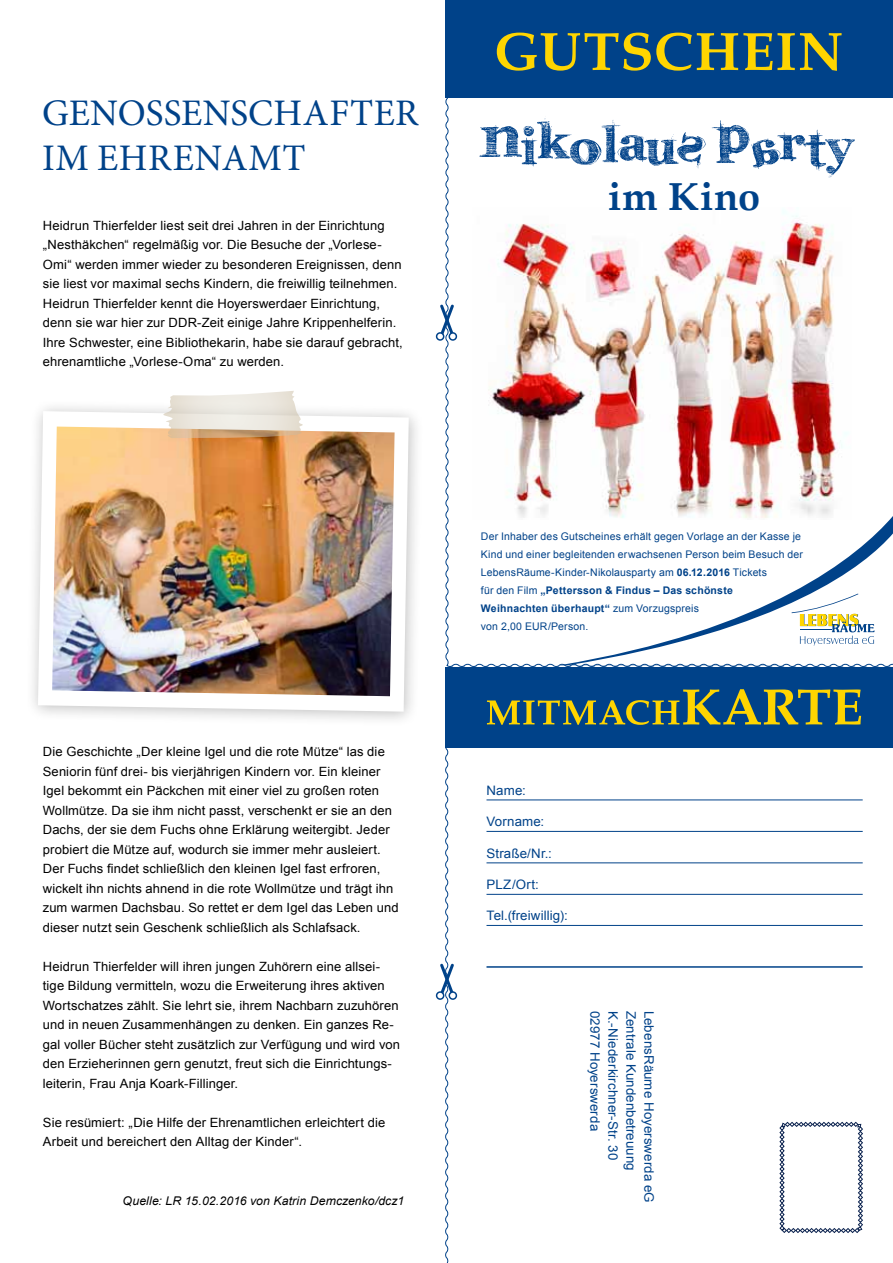
<style>
.page{position:relative;width:893px;height:1263px;background:#fff}
.page>*{position:absolute;margin:0;border:0;box-sizing:border-box;transform-origin:0 0}
.t1{font:700 54px "Book Antiqua";letter-spacing:.025em;color:#ffd500}
.t2{font:700 39px "Book Antiqua";letter-spacing:.02em;color:#004289}
.t3{font:37.5px/45px "Minion Pro";letter-spacing:.01em;color:#004289}
.t4{font:13.05px "Arial";letter-spacing:.01em;color:#004289}
.t5{font:12.75px/19.5px "Arial";letter-spacing:.01em;color:#000}
.t6{font:italic 12px "Arial";letter-spacing:.01em;color:#000}
.t7{font:10.5px/18px "Arial";letter-spacing:.015em;color:#004289}
.s1{font-weight:700}
</style>
<div class="page">
<div style="left:26px;top:399px;width:398px;height:328px;background:#000;opacity:.25"></div>
<svg style="left:38px;top:411px;width:371px;height:301px"></svg>
<svg style="left:445px;top:668px;width:418px;height:595px"></svg>
<svg style="left:440px;top:961px;width:16px;height:36px"></svg>
<div style="left:449px;top:992px;width:7px;height:7px;background:#fff;border-radius:50%"></div>
<div style="left:449px;top:991px;width:8px;height:9px;border:2px solid #004289;border-radius:50%"></div>
<div style="left:437px;top:992px;width:7px;height:7px;background:#fff;border-radius:50%"></div>
<div style="left:436px;top:991px;width:8px;height:9px;border:2px solid #004289;border-radius:50%"></div>
<svg style="left:779px;top:1122px;width:84px;height:111px"></svg>
<div style="left:446px;top:667px;width:447px;height:81px;background:#004289"></div>
<svg style="left:487px;top:689px;width:374px;height:36px"></svg>
<img style="left:445px;top:98px;width:448px;height:570px">
<div style="left:445px;top:0;width:448px;height:98px;background:#004289"></div>
<svg style="left:440px;top:302px;width:16px;height:36px"></svg>
<div style="left:449px;top:333px;width:7px;height:7px;background:#fff;border-radius:50%"></div>
<div style="left:449px;top:332px;width:8px;height:9px;border:2px solid #004289;border-radius:50%"></div>
<div style="left:437px;top:333px;width:7px;height:7px;background:#fff;border-radius:50%"></div>
<div style="left:436px;top:332px;width:8px;height:9px;border:2px solid #004289;border-radius:50%"></div>
<hr style="left:486px;top:966px;width:377px;height:2px;background:#004289">
<hr style="left:486px;top:799px;width:377px;height:1px;background:#004289">
<hr style="left:486px;top:831px;width:377px;height:1px;background:#004289">
<hr style="left:486px;top:862px;width:377px;height:1px;background:#004289">
<hr style="left:486px;top:894px;width:377px;height:1px;background:#004289">
<hr style="left:486px;top:925px;width:377px;height:1px;background:#004289">
<img style="left:52px;top:427px;width:343px;height:269px">
<svg style="left:479px;top:116px;width:376px;height:62px"></svg>
<svg style="left:162px;top:391px;width:142px;height:47px;background:#e8ddcf"></svg>
<h3 class="t3" style="left:42px;top:90px;width:378px">GENOSSENSCHAFTER<br>IM EHRENAMT</h3>
<p class="t5" style="left:43px;top:215px;width:361px">Heidrun Thierfelder liest seit drei Jahren in der Einrichtung „Nesthäkchen“ regelmäßig vor. Die Besuche der „Vorlese-Omi“ werden immer wieder zu besonderen Ereignissen, denn sie liest vor maximal sechs Kindern, die freiwillig teilnehmen.<br>Heidrun Thierfelder kennt die Hoyerswerdaer Einrichtung, denn sie war hier zur DDR-Zeit einige Jahre Krippenhelferin.<br>Ihre Schwester, eine Bibliothekarin, habe sie darauf gebracht, ehrenamtliche „Vorlese-Oma“ zu werden.</p>
<h1 class="t1" style="left:494px;top:15px;width:350px">GUTSCHEIN</h1>
<h2 class="t2" style="left:608px;top:170px;width:154px">im Kino</h2>
<p class="t5" style="left:43px;top:742px;width:357px">Die Geschichte „Der kleine Igel und die rote Mütze“ las die Seniorin fünf drei- bis vierjährigen Kindern vor. Ein kleiner Igel bekommt ein Päckchen mit einer viel zu großen roten Wollmütze. Da sie ihm nicht passt, verschenkt er sie an den Dachs, der sie dem Fuchs ohne Erklärung weitergibt. Jeder probiert die Mütze auf, wodurch sie immer mehr ausleiert.<br>Der Fuchs findet schließlich den kleinen Igel fast erfroren, wickelt ihn nichts ahnend in die rote Wollmütze und trägt ihn zum warmen Dachsbau. So rettet er dem Igel das Leben und dieser nutzt sein Geschenk schließlich als Schlafsack.</p>
<p class="t5" style="left:43px;top:956px;width:359px">Heidrun Thierfelder will ihren jungen Zuhörern eine allsei&shy;tige Bildung vermitteln, wozu die Erweiterung ihres aktiven Wortschatzes zählt. Sie lehrt sie, ihrem Nachbarn zuzuhören und in neuen Zusammenhängen zu denken. Ein ganzes Re&shy;gal voller Bücher steht zusätzlich zur Verfügung und wird von den Erzieherinnen gern genutzt, freut sich die Einrichtungs&shy;leiterin, Frau Anja Koark-Fillinger.</p>
<p class="t5" style="left:43px;top:1112px;width:344px">Sie resümiert: „Die Hilfe der Ehrenamtlichen erleichtert die<br>Arbeit und bereichert den Alltag der Kinder“.</p>
<p class="t6" style="left:123px;top:1193px;width:283px">Quelle: LR 15.02.2016 von Katrin Demczenko/dcz1</p>
<p class="t7" style="left:481px;top:527px;width:323px">Der Inhaber des Gutscheines erhält gegen Vorlage an der Kasse je Kind und einer begleitenden erwachsenen Person beim Besuch der LebensRäume-Kinder-Nikolausparty am <span class="s1">06.12.2016</span> Tickets<br>für den Film <span class="s1">„Pettersson &amp; Findus – Das schönste Weihnachten überhaupt“</span> zum Vorzugspreis<br>von 2,00 EUR/Person.</p>
<p class="t4" style="left:486px;top:782px;width:41px">Name:</p>
<p class="t4" style="left:486px;top:813px;width:59px">Vorname:</p>
<p class="t4" style="left:486px;top:845px;width:67px">Straße/Nr.:</p>
<p class="t4" style="left:486px;top:876px;width:54px">PLZ/Ort:</p>
<p class="t4" style="left:486px;top:907px;width:83px">Tel.(freiwillig):</p>
<p class="t4" style="left:604px;top:1010px;width:122px;rotate:90deg">02977 Hoyerswerda</p>
<p class="t4" style="left:622px;top:1010px;width:151px;rotate:90deg">K.-Niederkirchner-Str. 30</p>
<p class="t4" style="left:640px;top:1010px;width:162px;rotate:90deg">Zentrale Kundenbetreuung</p>
<p class="t4" style="left:658px;top:1010px;width:194px;rotate:90deg">LebensRäume Hoyerswerda eG</p>
</div>
